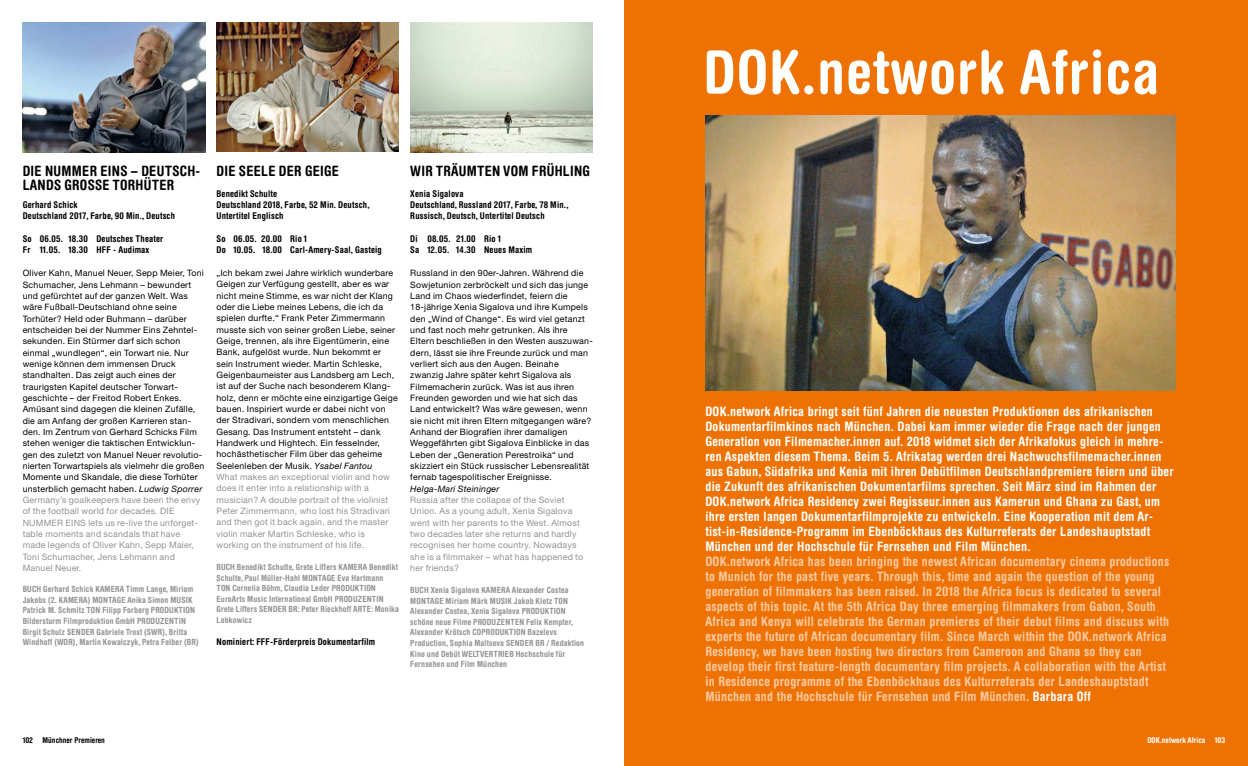
<style>
.page{position:relative;width:1248px;height:766px;background:#fff}
.page>*{position:absolute;margin:0;border:0;box-sizing:border-box;transform-origin:0 0}
.t1{font:700 condensed 60px "Helvetica Rounded LT Std";letter-spacing:.02em;color:#fff}
.t2{font:700 condensed 14.3px/14px "Helvetica Rounded LT Std";letter-spacing:.02em;color:#000}
.t3{font:700 condensed 13px/15px "Helvetica Rounded LT Std";letter-spacing:.02em;color:#fbcaa1}
.t4{font:700 condensed 13px/15px "Helvetica Rounded LT Std";letter-spacing:.02em;color:#fff}
.t5{font:700 condensed 9.3px/11.3px "Helvetica Rounded LT Std";letter-spacing:.02em;color:#000}
.t6{font:8.8px/11.3px "Helvetica Neue LT Std";letter-spacing:.025em;color:#000}
.t7{font:8.8px/11.3px "Helvetica Neue LT Std";letter-spacing:.025em;color:#929292}
.t8{font:italic 8.8px "Helvetica Neue LT Std";letter-spacing:.025em;color:#000}
.t9{font:700 condensed 8.5px/10.6px "Helvetica Rounded LT Std";letter-spacing:.02em;color:#929292}
.t10{font:700 condensed 8px "Helvetica Rounded LT Std";color:#000}
.t11{font:700 condensed 8px "Helvetica Rounded LT Std";color:#fff}
.s1{font-style:italic}
.s2{color:#929292}
.s3{color:#fff}
</style>
<div class="page">
<div style="left:624px;top:0;width:623px;height:765px;background:#ee7203"></div>
<img style="left:23px;top:23px;width:182px;height:129px">
<img style="left:216px;top:22px;width:183px;height:130px">
<img style="left:410px;top:23px;width:182px;height:129px">
<img style="left:705px;top:115px;width:469px;height:275px">
<h2 class="t2" style="left:23px;top:163px;width:179px">DIE NUMMER EINS – DEUTSCH-<br>LANDS GROSSE TORHÜTER</h2>
<p class="t5" style="left:23px;top:199px;width:154px">Gerhard Schick<br>Deutschland 2017, Farbe, 90 Min., Deutsch</p>
<p class="t5" style="left:23px;top:233px;width:142px">So 06.05. 18.30 Deutsches Theater<br>Fr 11.05. 18.30 HFF - Audimax</p>
<p class="t6" style="left:23px;top:267px;width:183px">Oliver Kahn, Manuel Neuer, Sepp Meier, Toni Schumacher, Jens Lehmann – bewundert und gefürchtet auf der ganzen Welt. Was wäre Fußball-Deutschland ohne seine Torhüter? Held oder Buhmann – darüber entscheiden bei der Nummer Eins Zehntel&shy;sekunden. Ein Stürmer darf sich schon einmal „wundlegen“, ein Torwart nie. Nur wenige können dem immensen Druck standhalten. Das zeigt auch eines der traurigsten Kapitel deutscher Torwart&shy;geschichte – der Freitod Robert Enkes.<br>Amüsant sind dagegen die kleinen Zufälle, die am Anfang der großen Karrieren stan&shy;den. Im Zentrum von Gerhard Schicks Film stehen weniger die taktischen Entwicklun&shy;gen des zuletzt von Manuel Neuer revolutio&shy;nierten Torwartspiels als vielmehr die großen Momente und Skandale, die diese Torhüter unsterblich gemacht haben. <span class="s1">Ludwig Sporrer </span><span class="s2">Germany’s goalkeepers have been the envy of the football world for decades. DIE NUMMER EINS lets us re-live the unforget&shy;table moments and scandals that have made legends of Oliver Kahn, Sepp Maier, Toni Schumacher, Jens Lehmann and Manuel Neuer.</span></p>
<p class="t9" style="left:23px;top:583px;width:177px">BUCH Gerhard Schick KAMERA Timm Lange, Miriam Jakobs (2. KAMERA) MONTAGE Anika Simon MUSIK Patrick M. Schmitz TON Filipp Forberg PRODUKTION Bildersturm Filmproduktion GmbH PRODUZENTIN Birgit Schulz SENDER Gabriele Trost (SWR), Britta Windhoff (WDR), Martin Kowalczyk, Petra Felber (BR)</p>
<h2 class="t2" style="left:216px;top:163px;width:124px">DIE SEELE DER GEIGE</h2>
<p class="t5" style="left:216px;top:187px;width:155px">Benedikt Schulte<br>Deutschland 2018, Farbe, 52 Min. Deutsch,<br>Untertitel Englisch</p>
<p class="t5" style="left:216px;top:233px;width:167px">So 06.05. 20.00 Rio 1<br>Do 10.05. 18.00 Carl-Amery-Saal, Gasteig</p>
<p class="t6" style="left:216px;top:267px;width:183px">„Ich bekam zwei Jahre wirklich wunderbare Geigen zur Verfügung gestellt, aber es war nicht meine Stimme, es war nicht der Klang oder die Liebe meines Lebens, die ich da spielen durfte.“ Frank Peter Zimmermann musste sich von seiner großen Liebe, seiner Geige, trennen, als ihre Eigentümerin, eine Bank, aufgelöst wurde. Nun bekommt er sein Instrument wieder. Martin Schleske, Geigenbaumeister aus Landsberg am Lech, ist auf der Suche nach besonderem Klang&shy;holz, denn er möchte eine einzigartige Geige bauen. Inspiriert wurde er dabei nicht von der Stradivari, sondern vom menschlichen Gesang. Das Instrument entsteht – dank Handwerk und Hightech. Ein fesselnder, hochästhetischer Film über das geheime Seelenleben der Musik. <span class="s1">Ysabel Fantou<br></span><span class="s2">What makes an exceptional violin and how does it enter into a relationship with a musician? A double portrait of the violinist Peter Zimmermann, who lost his Stradivari and then got it back again, and the master violin maker Martin Schleske, who is working on the instrument of his life.</span></p>
<p class="t9" style="left:216px;top:561px;width:184px">BUCH Benedikt Schulte, Grete Liffers KAMERA Benedikt Schulte, Paul Müller-Hahl MONTAGE Eva Hartmann TON Cornelia Böhm, Claudia Leder PRODUKTION EuroArts Music International GmbH PRODUZENTIN Grete Liffers SENDER BR: Peter Rieckhoff ARTE: Monika Lobkowicz</p>
<p class="t5" style="left:216px;top:635px;width:160px">Nominiert: FFF-Förderpreis Dokumentarfilm</p>
<h2 class="t2" style="left:410px;top:163px;width:181px">WIR TRÄUMTEN VOM FRÜHLING</h2>
<p class="t5" style="left:410px;top:187px;width:160px">Xenia Sigalova<br>Deutschland, Russland 2017, Farbe, 78 Min.,<br>Russisch, Deutsch, Untertitel Deutsch</p>
<p class="t5" style="left:410px;top:233px;width:123px">Di 08.05. 21.00 Rio 1<br>Sa 12.05. 14.30 Neues Maxim</p>
<p class="t6" style="left:410px;top:267px;width:184px">Russland in den 90er-Jahren. Während die Sowjetunion zerbröckelt und sich das junge Land im Chaos wiederfindet, feiern die 18-jährige Xenia Sigalova und ihre Kumpels den „Wind of Change“. Es wird viel getanzt und fast noch mehr getrunken. Als ihre Eltern beschließen in den Westen auszuwan&shy;dern, lässt sie ihre Freunde zurück und man verliert sich aus den Augen. Beinahe zwanzig Jahre später kehrt Sigalova als Filmemacherin zurück. Was ist aus ihren Freunden geworden und wie hat sich das Land entwickelt? Was wäre gewesen, wenn sie nicht mit ihren Eltern mitgegangen wäre?<br>Anhand der Biografien ihrer damaligen Weggefährten gibt Sigalova Einblicke in das Leben der „Generation Perestroika“ und skizziert ein Stück russischer Lebensrealität fernab tagespolitischer Ereignisse.</p>
<p class="t8" style="left:410px;top:483px;width:91px">Helga-Mari Steininger</p>
<p class="t7" style="left:410px;top:494px;width:174px">Russia after the collapse of the Soviet Union. As a young adult, Xenia Sigalova went with her parents to the West. Almost two decades later she returns and hardly recognises her home country. Nowadays she is a filmmaker – what has happened to her friends?</p>
<p class="t9" style="left:410px;top:584px;width:175px">BUCH Xenia Sigalova KAMERA Alexander Costea MONTAGE Miriam Märk MUSIK Jakob Klotz TON Alexander Costea, Xenia Sigalova PRODUKTION schöne neue Filme PRODUZENTEN Felix Kempter, Alexander Krötsch COPRODUKTION Bazelevs Production, Sophia Maltseva SENDER BR / Redaktion Kino und Debüt WELTVERTRIEB Hochschule für Fernsehen und Film München</p>
<p class="t10" style="left:23px;top:735px;width:84px">102 Münchner Premieren</p>
<h1 class="t1" style="left:703px;top:36px;width:457px">DOK.network Africa</h1>
<p class="t4" style="left:705px;top:403px;width:470px">DOK.network Africa bringt seit fünf Jahren die neuesten Produktionen des afrikanischen Dokumentarfilmkinos nach München. Dabei kam immer wieder die Frage nach der jungen Generation von Filmemacher.innen auf. 2018 widmet sich der Afrikafokus gleich in mehre&shy;ren Aspekten diesem Thema. Beim 5. Afrikatag werden drei Nachwuchsfilmemacher.innen aus Gabun, Südafrika und Kenia mit ihren Debütfilmen Deutschlandpremiere feiern und über die Zukunft des afrikanischen Dokumentarfilms sprechen. Seit März sind im Rahmen der DOK.network Africa Residency zwei Regisseur.innen aus Kamerun und Ghana zu Gast, um ihre ersten langen Dokumentarfilmprojekte zu entwickeln. Eine Kooperation mit dem Ar&shy;tist-in-Residence-Programm im Ebenböckhaus des Kulturreferats der Landeshauptstadt München und der Hochschule für Fernsehen und Film München.</p>
<p class="t3" style="left:705px;top:553px;width:465px">DOK.network Africa has been bringing the newest African documentary cinema productions to Munich for the past five years. Through this, time and again the question of the young generation of filmmakers has been raised. In 2018 the Africa focus is dedicated to several aspects of this topic. At the 5th Africa Day three emerging filmmakers from Gabon, South Africa and Kenya will celebrate the German premieres of their debut films and discuss with experts the future of African documentary film. Since March within the DOK.network Africa Residency, we have been hosting two directors from Cameroon and Ghana so they can develop their first feature-length documentary film projects. A collaboration with the Artist in Residence programme of the Ebenböckhaus des Kulturreferats der Landeshauptstadt München and the Hochschule für Fernsehen und Film München. <span class="s3">Barbara Off</span></p>
<p class="t11" style="left:1147px;top:735px;width:79px">DOK.network Africa 103</p>
</div>
